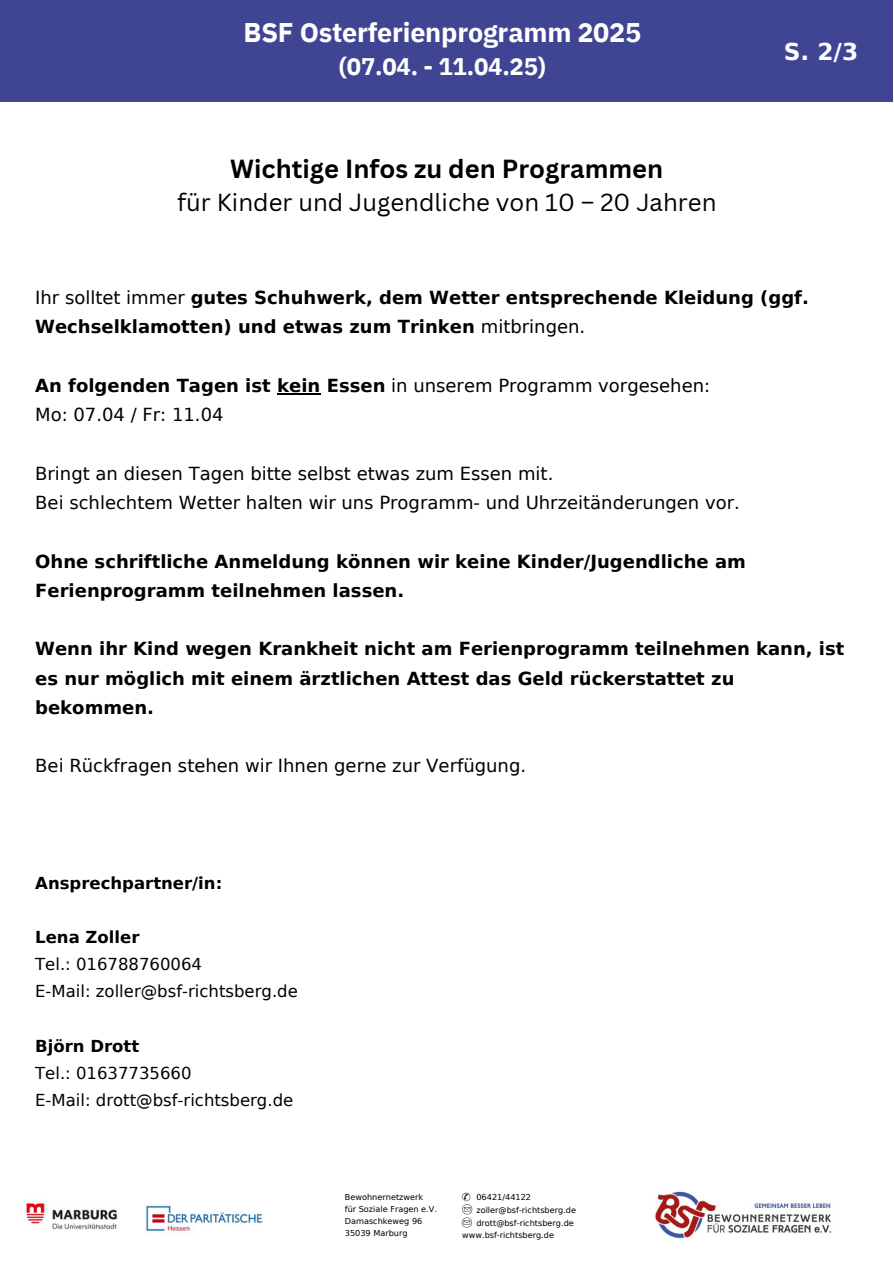
<style>
.page{position:relative;width:894px;height:1264px;background:#fff}
.page>*{position:absolute;margin:0;border:0;box-sizing:border-box;transform-origin:0 0}
.t1{font:700 27px "IBM Plex Sans";letter-spacing:-.01em;color:#fff}
.t2{font:700 25.5px "Canva Sans";color:#000}
.t3{font:24px "Canva Sans";color:#000}
.t4{font:700 24px "IBM Plex Sans";letter-spacing:-.01em;color:#fff}
.t5{font:700 23.25px "DejaVu Sans";color:#fff}
.t6{font:700 18px/29.2px "DejaVu Sans";color:#000}
.t7{font:18px/29.2px "DejaVu Sans";color:#000}
.t8{font:16.5px/27px "DejaVu Sans";color:#000}
.t9{font:700 16.5px "DejaVu Sans";color:#000}
.t10{font:11.4px "Free Serif";color:#000}
.t11{font:8.1px/12.1px "DejaVu Sans";color:#000}
.s1{font-weight:400}
.s2{font-weight:700}
</style>
<div class="page">
<hr style="left:277px;top:393px;width:43px;height:1px;background:#000">
<div style="left:0;top:0;width:891px;height:102px;background:#3f4593"></div>
<img style="left:655px;top:1191px;width:177px;height:47px">
<img style="left:26px;top:1203px;width:92px;height:27px">
<img style="left:146px;top:1205px;width:117px;height:26px">
<svg style="left:461px;top:1204px;width:11px;height:23px"></svg>
<h4 class="t1" style="left:243px;top:14px;width:399px">BSF Osterferienprogramm 2025</h4>
<h4 class="t4" style="left:339px;top:51px;width:208px">(07.04. - 11.04.25)</h4>
<h5 class="t2" style="left:230px;top:151px;width:434px">Wichtige Infos zu den Programmen</h5>
<h5 class="t3" style="left:177px;top:185px;width:541px">für Kinder und Jugendliche von 10 – 20 Jahren</h5>
<h5 class="t5" style="left:783px;top:39px;width:76px">S. 2/3</h5>
<h1 class="t6" style="left:35px;top:283px;width:775px"><span class="s1">Ihr solltet immer</span> gutes Schuhwerk, dem Wetter entsprechende Kleidung (ggf.<br>Wechselklamotten) und etwas zum Trinken <span class="s1">mitbringen.</span></h1>
<h2 class="t7" style="left:35px;top:371px;width:676px"><span class="s2">An folgenden Tagen ist kein Essen</span> in unserem Programm vorgesehen:<br>Mo: 07.04 / Fr: 11.04</h2>
<h3 class="t7" style="left:35px;top:459px;width:705px">Bringt an diesen Tagen bitte selbst etwas zum Essen mit.<br>Bei schlechtem Wetter halten wir uns Programm- und Uhrzeitänderungen vor.</h3>
<h5 class="t6" style="left:35px;top:546px;width:712px">Ohne schriftliche Anmeldung können wir keine Kinder/Jugendliche am<br>Ferienprogramm teilnehmen lassen.</h5>
<h5 class="t6" style="left:35px;top:634px;width:810px">Wenn ihr Kind wegen Krankheit nicht am Ferienprogramm teilnehmen kann, ist es nur möglich mit einem ärztlichen Attest das Geld rückerstattet zu bekommen.</h5>
<h5 class="t7" style="left:35px;top:751px;width:492px">Bei Rückfragen stehen wir Ihnen gerne zur Verfügung.</h5>
<h4 class="t9" style="left:35px;top:874px;width:188px">Ansprechpartner/in:</h4>
<h4 class="t8" style="left:35px;top:924px;width:264px"><span class="s2">Lena Zoller<br></span>Tel.: 016788760064<br>E-Mail: zoller@bsf-richtsberg.de</h4>
<h5 class="t8" style="left:35px;top:1032px;width:259px"><span class="s2">Björn Drott<br></span>Tel.: 01637735660<br>E-Mail: drott@bsf-richtsberg.de</h5>
<p class="t11" style="left:345px;top:1191px;width:80px">Bewohnernetzwerk</p>
<p class="t11" style="left:345px;top:1202px;width:94px">für Soziale Fragen e.V.<br>Damaschkeweg 96<br>35039 Marburg</p>
<p class="t10" style="left:461px;top:1190px;width:11px">✆</p>
<p class="t11" style="left:476px;top:1190px;width:56px">06421/44122</p>
<p class="t11" style="left:476px;top:1203px;width:101px">zoller@bsf-richtsberg.de</p>
<p class="t11" style="left:462px;top:1228px;width:93px">www.bsf-richtsberg.de</p>
<p class="t11" style="left:476px;top:1216px;width:99px">drott@bsf-richtsberg.de</p>
</div>
